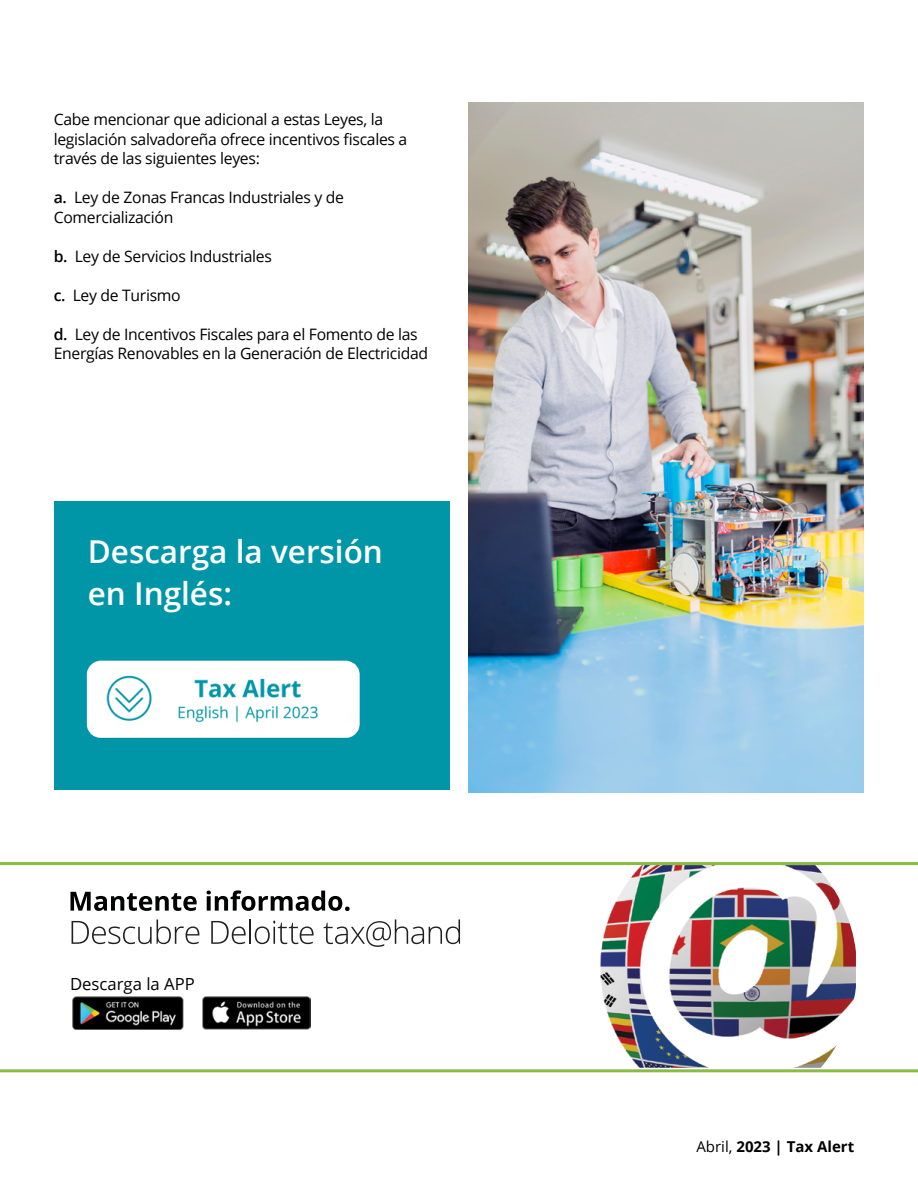
<style>
.page{position:relative;width:918px;height:1188px;background:#fff}
.page>*{position:absolute;margin:0;border:0;box-sizing:border-box;transform-origin:0 0}
.t1{font:600 31.5px/42px "Open Sans";color:#fff}
.t2{font:16.65px "Open Sans";color:#000101}
.t3{font:15.75px/19.5px "Open Sans";letter-spacing:-.02em;color:#000101}
.t4{font:700 15px "Open Sans";color:#000101}
.s1{font-weight:600}
.s2{font-weight:400}
</style>
<div class="page">
<svg style="left:72px;top:919px;width:127px;height:25px"></svg>
<svg style="left:211px;top:921px;width:35px;height:23px"></svg>
<hr style="left:249px;top:919px;width:2px;height:25px;background:#221f20">
<svg style="left:255px;top:921px;width:59px;height:23px"></svg>
<svg style="left:324px;top:919px;width:136px;height:28px"></svg>
<svg style="left:70px;top:892px;width:127px;height:19px"></svg>
<svg style="left:207px;top:890px;width:143px;height:21px"></svg>
<img style="left:72px;top:997px;width:238px;height:32px">
<img style="left:596px;top:865px;width:260px;height:203px">
<hr style="left:0;top:862px;width:918px;height:3px;background:#87bd40">
<hr style="left:0;top:1069px;width:918px;height:3px;background:#87bd40">
<div style="left:54px;top:502px;width:396px;height:288px;background:#0096a8"></div>
<img style="left:86px;top:660px;width:274px;height:79px">
<img style="left:468px;top:102px;width:396px;height:690px">
<p class="t3" style="left:54px;top:109px;width:355px">Cabe mencionar que adicional a estas Leyes, la legislación salvadoreña ofrece incentivos fiscales a través de las siguientes leyes:</p>
<p class="t3" style="left:54px;top:187px;width:292px"><span class="s1">a.</span> Ley de Zonas Francas Industriales y de<br>Comercialización</p>
<p class="t3" style="left:54px;top:246px;width:220px"><span class="s1">b.</span> Ley de Servicios Industriales</p>
<p class="t3" style="left:54px;top:285px;width:129px"><span class="s1">c.</span> Ley de Turismo</p>
<p class="t3" style="left:54px;top:324px;width:376px"><span class="s1">d.</span> Ley de Incentivos Fiscales para el Fomento de las<br>Energías Renovables en la Generación de Electricidad</p>
<h1 class="t1" style="left:88px;top:530px;width:297px">Descarga la versión en Inglés:</h1>
<p class="t2" style="left:70px;top:972px;width:126px">Descarga la APP</p>
<p class="t4" style="left:696px;top:1136px;width:159px"><span class="s2">Abril,</span> 2023 | Tax Alert</p>
</div>
